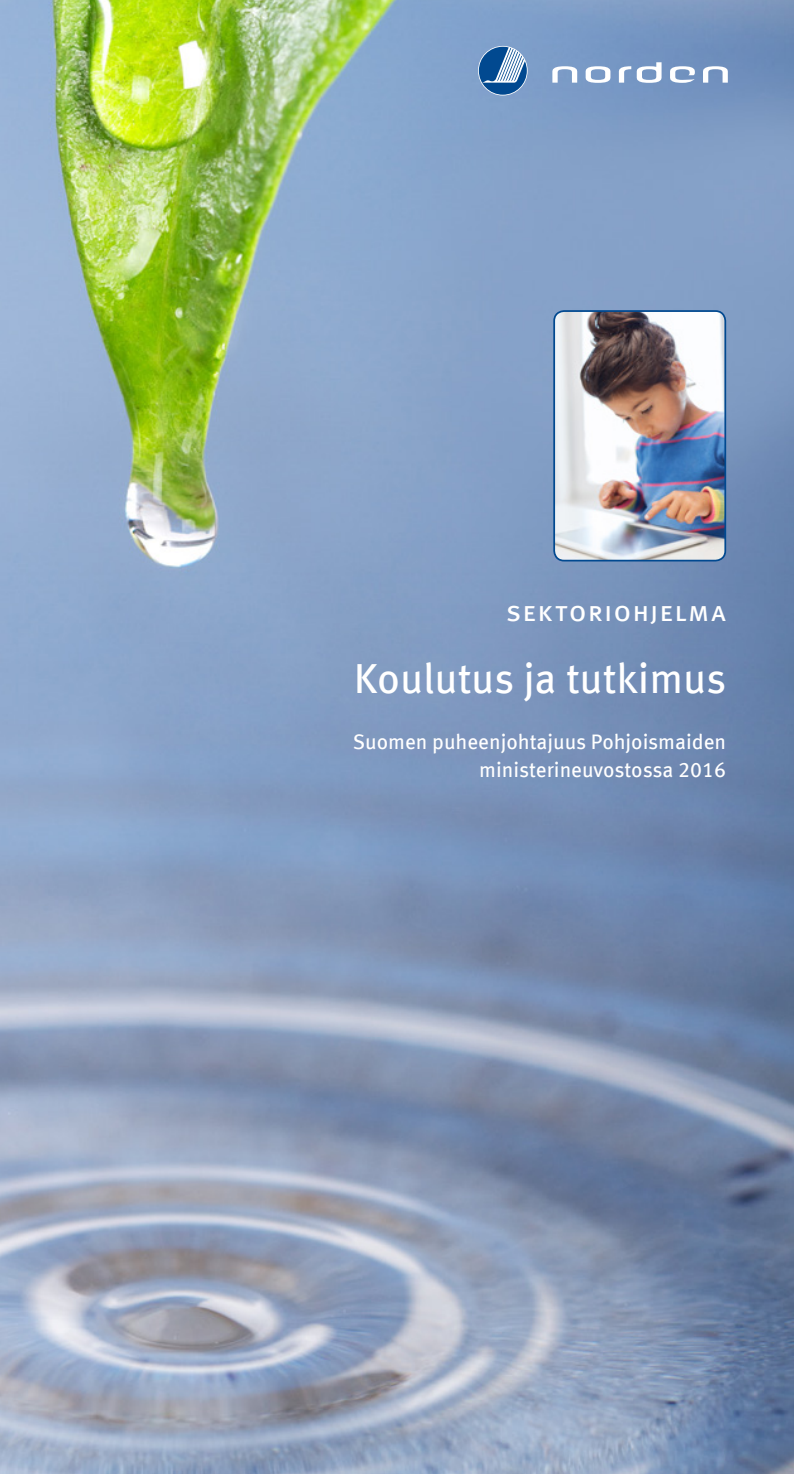
<style>
.page{position:relative;width:794px;height:1474px;background:#fff}
.page>*{position:absolute;margin:0;border:0;box-sizing:border-box;transform-origin:0 0}
.t1{font:42px "Meta Offc";letter-spacing:-.005em;color:#fff}
.t2{font:28px "Meta Sc Offc";letter-spacing:.035em;color:#fff}
.t3{font:21px/28px "Meta Offc";color:#fff;text-align:right}
</style>
<div class="page">
<img style="left:0;top:0;width:794px;height:1473px">
<svg style="left:479px;top:47px;width:48px;height:48px;background:#5987b6"></svg>
<svg style="left:552px;top:66px;width:25px;height:17px"></svg>
<svg style="left:703px;top:66px;width:25px;height:17px"></svg>
<svg style="left:585px;top:66px;width:25px;height:17px"></svg>
<svg style="left:670px;top:66px;width:25px;height:17px"></svg>
<svg style="left:619px;top:62px;width:42px;height:21px"></svg>
<img style="left:554px;top:311px;width:171px;height:249px">
<div style="left:553px;top:310px;width:173px;height:251px;border:2px solid #014990;border-radius:10px"></div>
<p class="t2" style="left:506px;top:595px;width:222px">sektoriohjelma</p>
<p class="t1" style="left:354px;top:654px;width:374px">Koulutus ja tutkimus</p>
<p class="t3" style="left:353px;top:728px;width:375px">Suomen puheenjohtajuus Pohjoismaiden ministerineuvostossa 2016</p>
</div>
